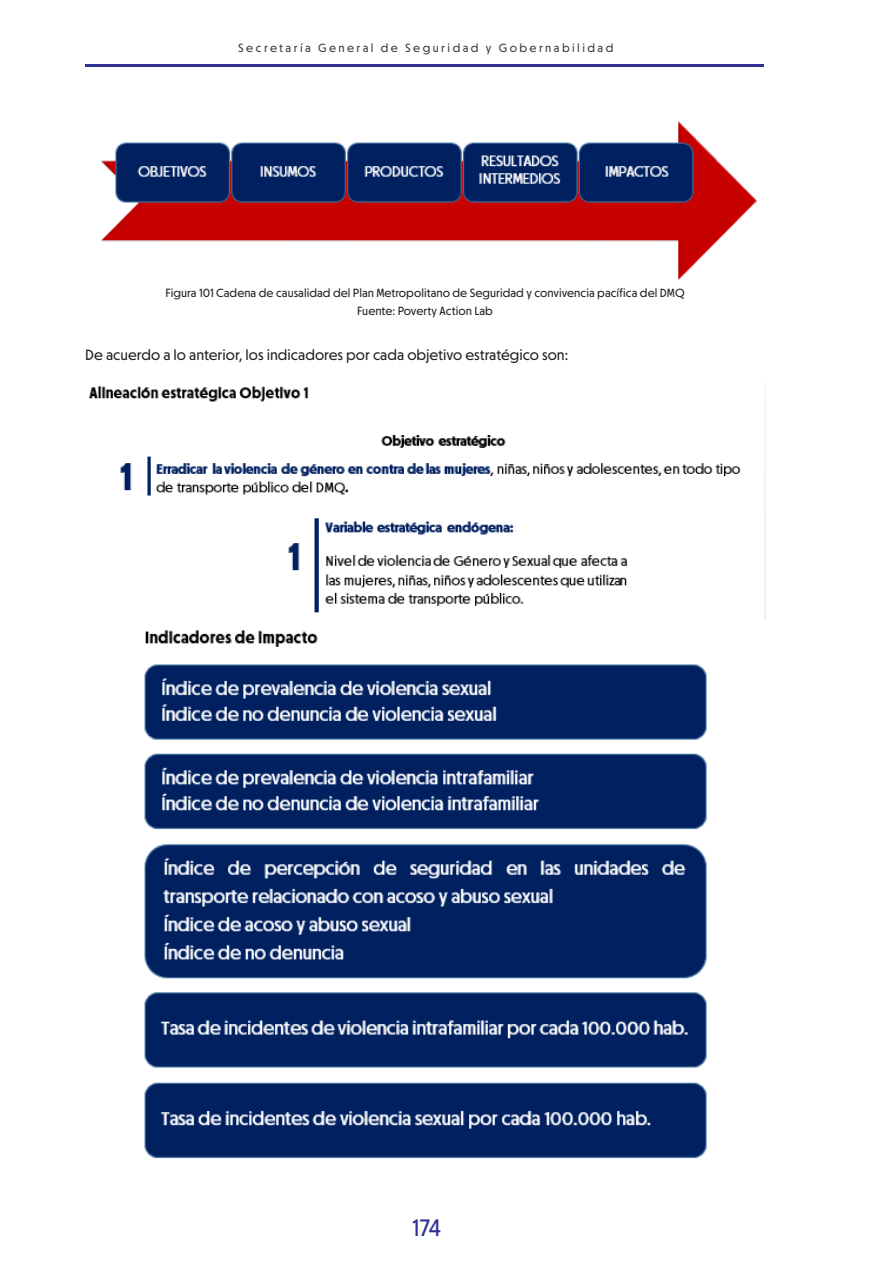
<style>
.page{position:relative;width:893px;height:1263px;background:#fff}
.page>*{position:absolute;margin:0;border:0;box-sizing:border-box;transform-origin:0 0}
.t1{font:24px "Otterco";color:#2e3092}
.Base{font:15px "Otterco";color:#231f20}
.Pie_de_foto{font:12px "Otterco";color:#231f20}
.t2{font:12px "Otterco";letter-spacing:.2em;color:#353b40}
</style>
<div class="page">
<hr style="left:85px;top:65px;width:678px;height:2px;background:#2e3092">
<img style="left:101px;top:121px;width:656px;height:160px">
<img style="left:89px;top:386px;width:652px;height:227px">
<img style="left:144px;top:630px;width:563px;height:529px">
<p class="t2" style="left:238px;top:41px;width:377px">Secretaría General de Seguridad y Gobernabilidad</p>
<p class="Pie_de_foto" style="left:165px;top:286px;width:521px">Figura 101 Cadena de causalidad del Plan Metropolitano de Seguridad y convivencia pacífica del DMQ</p>
<p class="Pie_de_foto" style="left:357px;top:304px;width:137px">Fuente: Poverty Action Lab</p>
<p class="Base" style="left:85px;top:346px;width:485px">De acuerdo a lo anterior, los indicadores por cada objetivo estratégico son:</p>
<h1 class="t1" style="left:412px;top:1214px;width:30px">174</h1>
</div>
